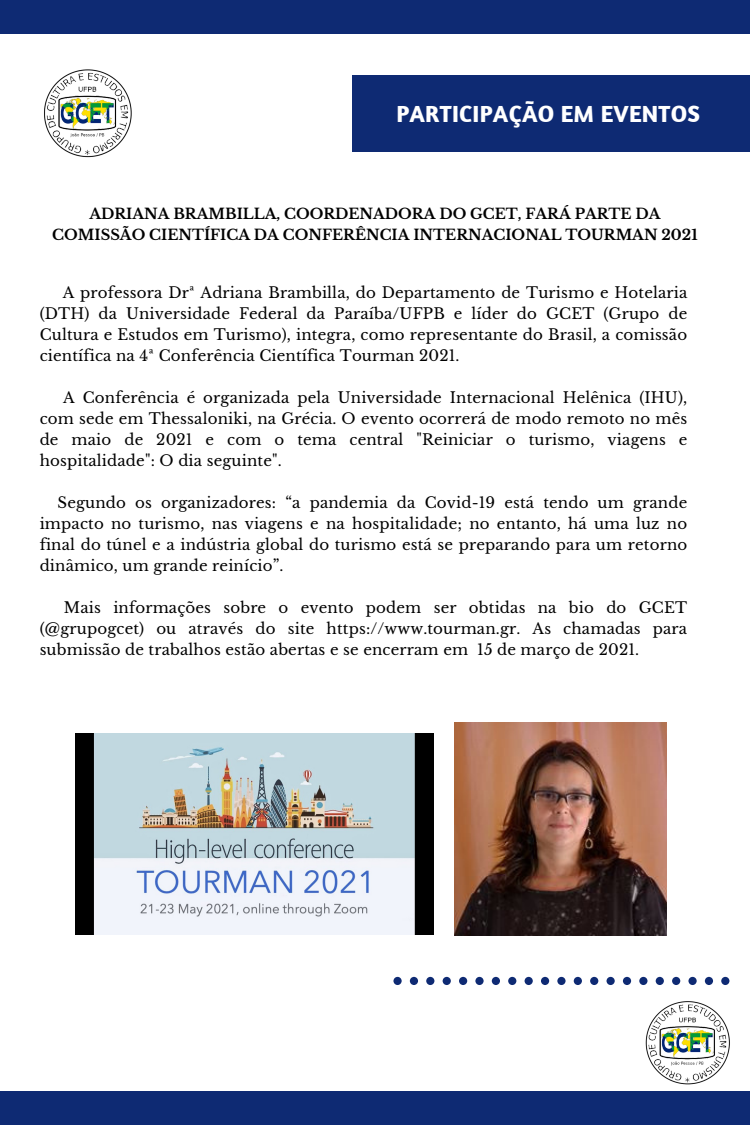
<style>
.page{position:relative;width:750px;height:1125px;background:#fff}
.page>*{position:absolute;margin:0;border:0;box-sizing:border-box;transform-origin:0 0}
.t1{font:700 23.85px "Amaranth";letter-spacing:.01em;color:#fff}
.t2{font:15px/21px "Libre Baskerville";letter-spacing:.01em;color:#000;text-align:justify}
.t3{font:700 14.5px/20.2px "Libre Baskerville";color:#000;text-align:center}
</style>
<div class="page">
<div style="left:0;top:1092px;width:750px;height:33px;background:#0e2a73"></div>
<div style="left:0;top:0;width:750px;height:34px;background:#0e2a73"></div>
<svg style="left:393px;top:977px;width:336px;height:8px"></svg>
<img style="left:645px;top:1001px;width:85px;height:84px">
<div style="left:352px;top:75px;width:398px;height:77px;background:#0e2a73"></div>
<img style="left:44px;top:69px;width:88px;height:89px">
<img style="left:454px;top:722px;width:213px;height:213px">
<img style="left:75px;top:734px;width:358px;height:201px">
<p class="t1" style="left:396px;top:99px;width:305px">PARTICIPAÇÃO EM EVENTOS</p>
<p class="t3" style="left:52px;top:204px;width:647px">ADRIANA BRAMBILLA, COORDENADORA DO GCET, FARÁ PARTE DA<br>COMISSÃO CIENTÍFICA DA CONFERÊNCIA INTERNACIONAL TOURMAN 2021</p>
<p class="t2" style="left:40px;top:282px;width:649px;text-indent:23px">A professora Drª Adriana Brambilla, do Departamento de Turismo e Hotelaria (DTH) da Universidade Federal da Paraíba/UFPB e líder do GCET (Grupo de Cultura e Estudos em Turismo), integra, como representante do Brasil, a comissão científica na 4ª Conferência Científica Tourman 2021.</p>
<p class="t2" style="left:40px;top:387px;width:649px;text-indent:23px">A Conferência é organizada pela Universidade Internacional Helênica (IHU), com sede em Thessaloniki, na Grécia. O evento ocorrerá de modo remoto no mês de maio de 2021 e com o tema central "Reiniciar o turismo, viagens e hospitalidade": O dia seguinte".</p>
<p class="t2" style="left:40px;top:492px;width:649px;text-indent:18px">Segundo os organizadores: “a pandemia da Covid-19 está tendo um grande impacto no turismo, nas viagens e na hospitalidade; no entanto, há uma luz no final do túnel e a indústria global do turismo está se preparando para um retorno dinâmico, um grande reinício”.</p>
<p class="t2" style="left:40px;top:597px;width:649px;text-indent:24px">Mais informações sobre o evento podem ser obtidas na bio do GCET (@grupogcet) ou através do site https://www.tourman.gr. As chamadas para submissão de trabalhos estão abertas e se encerram em 15 de março de 2021.</p>
</div>
